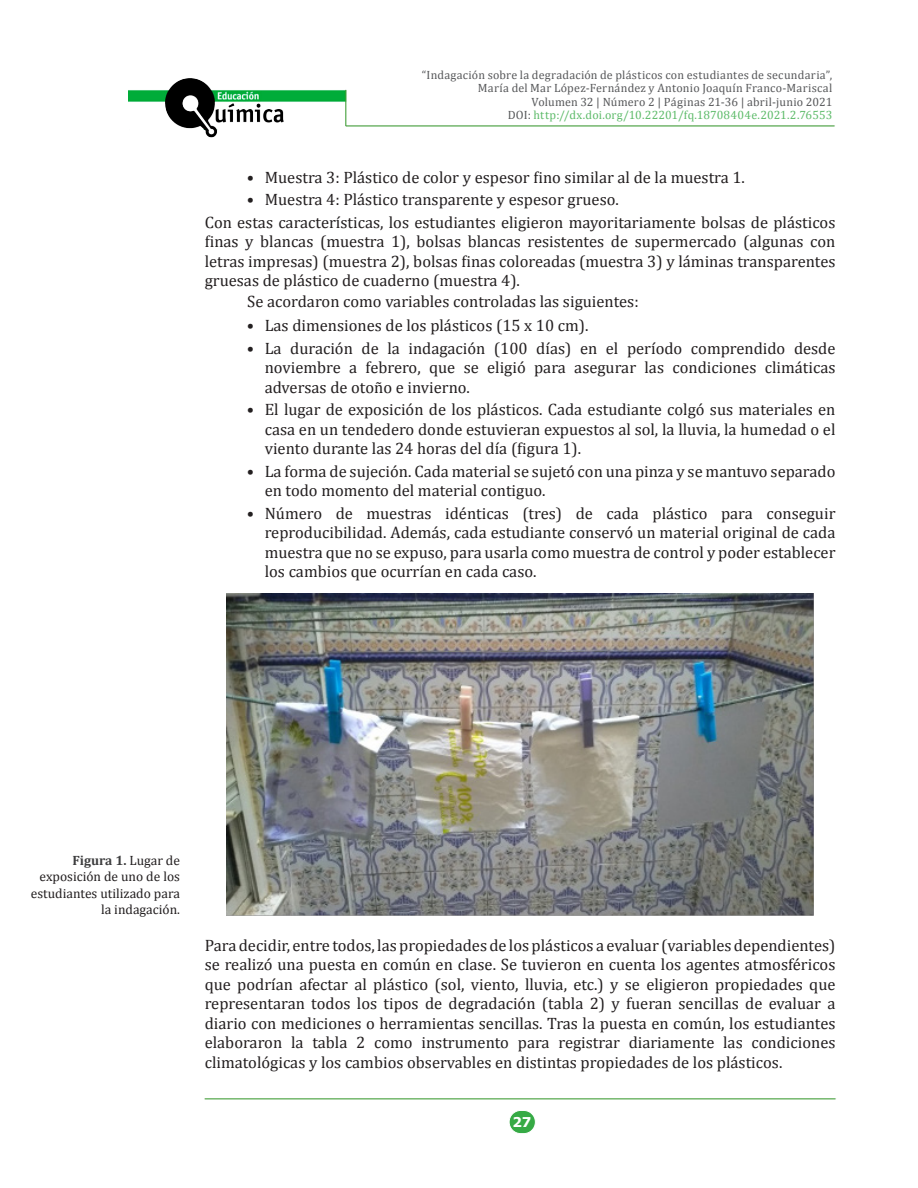
<style>
.page{position:relative;width:918px;height:1188px;background:#fff}
.page>*{position:absolute;margin:0;border:0;box-sizing:border-box;transform-origin:0 0}
.P-SinSan{font:16.5px/19.5px "Cambria";color:#231f20;text-align:justify}
.P-San{font:16.5px "Cambria";color:#231f20}
.PieImg{font:13.5px/16.5px "Cambria";color:#231f20;text-align:right}
.t1{font:700 13.5px "Verdana";color:#fff}
.t2{font:12px/13.5px "Cambria";letter-spacing:.02em;color:#57585a;text-align:right}
.s1{color:#5ebb6a}
.s2{font-weight:700;color:#3e3e3f}
</style>
<div class="page">
<img style="left:128px;top:78px;width:217px;height:59px">
<hr style="left:345px;top:125px;width:491px;height:2px;background:#8ac084">
<hr style="left:346px;top:126px;width:489px;height:1px;background:#3fa535">
<hr style="left:345px;top:89px;width:2px;height:38px;background:#231f20;opacity:.44">
<hr style="left:346px;top:90px;width:1px;height:36px;background:#3fa535">
<div style="left:509px;top:1110px;width:26px;height:24px;background:#36aa45;border-radius:12px"></div>
<div style="left:509px;top:1110px;width:27px;height:24px;border:1px solid #fff;border-radius:12px"></div>
<hr style="left:204px;top:1098px;width:632px;height:2px;background:#7cbb75">
<hr style="left:205px;top:1099px;width:631px;height:1px;background:#3fa535">
<img style="left:226px;top:593px;width:588px;height:323px">
<p class="t2" style="left:422px;top:68px;width:412px">“Indagación sobre la degradación de plásticos con estudiantes de secundaria”, María del Mar López-Fernández y Antonio Joaquín Franco-Mariscal<br>Volumen 32 | Número 2 | Páginas 21-36 | abril-junio 2021<br>DOI: <span class="s1">http://dx.doi.org/10.22201/fq.18708404e.2021.2.76553</span></p>
<p class="P-SinSan" style="left:247px;top:168px;width:500px">• Muestra 3: Plástico de color y espesor fino similar al de la muestra 1.</p>
<p class="P-SinSan" style="left:247px;top:190px;width:374px">• Muestra 4: Plástico transparente y espesor grueso.</p>
<p class="P-SinSan" style="left:205px;top:213px;width:632px">Con estas características, los estudiantes eligieron mayoritariamente bolsas de plásticos finas y blancas (muestra 1), bolsas blancas resistentes de supermercado (algunas con letras impresas) (muestra 2), bolsas finas coloreadas (muestra 3) y láminas transparentes gruesas de plástico de cuaderno (muestra 4).</p>
<p class="P-San" style="left:247px;top:292px;width:393px">Se acordaron como variables controladas las siguientes:</p>
<p class="P-SinSan" style="left:247px;top:316px;width:343px">• Las dimensiones de los plásticos (15 x 10 cm).</p>
<p class="P-SinSan" style="left:265px;top:339px;width:572px;text-indent:-18px">• La duración de la indagación (100 días) en el período comprendido desde noviembre a febrero, que se eligió para asegurar las condiciones climáticas adversas de otoño e invierno.</p>
<p class="P-SinSan" style="left:265px;top:400px;width:572px;text-indent:-18px">• El lugar de exposición de los plásticos. Cada estudiante colgó sus materiales en casa en un tendedero donde estuvieran expuestos al sol, la lluvia, la humedad o el viento durante las 24 horas del día (figura 1).</p>
<p class="P-SinSan" style="left:265px;top:462px;width:572px;text-indent:-18px">• La forma de sujeción. Cada material se sujetó con una pinza y se mantuvo separado en todo momento del material contiguo.</p>
<p class="P-SinSan" style="left:265px;top:504px;width:572px;text-indent:-18px">• Número de muestras idénticas (tres) de cada plástico para conseguir reproducibilidad. Además, cada estudiante conservó un material original de cada muestra que no se expuso, para usarla como muestra de control y poder establecer los cambios que ocurrían en cada caso.</p>
<p class="PieImg" style="left:31px;top:852px;width:151px"><span class="s2">Figura 1.</span> Lugar de exposición de uno de los estudiantes utilizado para la indagación.</p>
<p class="P-SinSan" style="left:205px;top:936px;width:632px">Para decidir, entre todos, las propiedades de los plásticos a evaluar (variables dependientes) se realizó una puesta en común en clase. Se tuvieron en cuenta los agentes atmosféricos que podrían afectar al plástico (sol, viento, lluvia, etc.) y se eligieron propiedades que representaran todos los tipos de degradación (tabla 2) y fueran sencillas de evaluar a diario con mediciones o herramientas sencillas. Tras la puesta en común, los estudiantes elaboraron la tabla 2 como instrumento para registrar diariamente las condiciones climatológicas y los cambios observables en distintas propiedades de los plásticos.</p>
<p class="t1" style="left:512px;top:1113px;width:21px">27</p>
</div>
